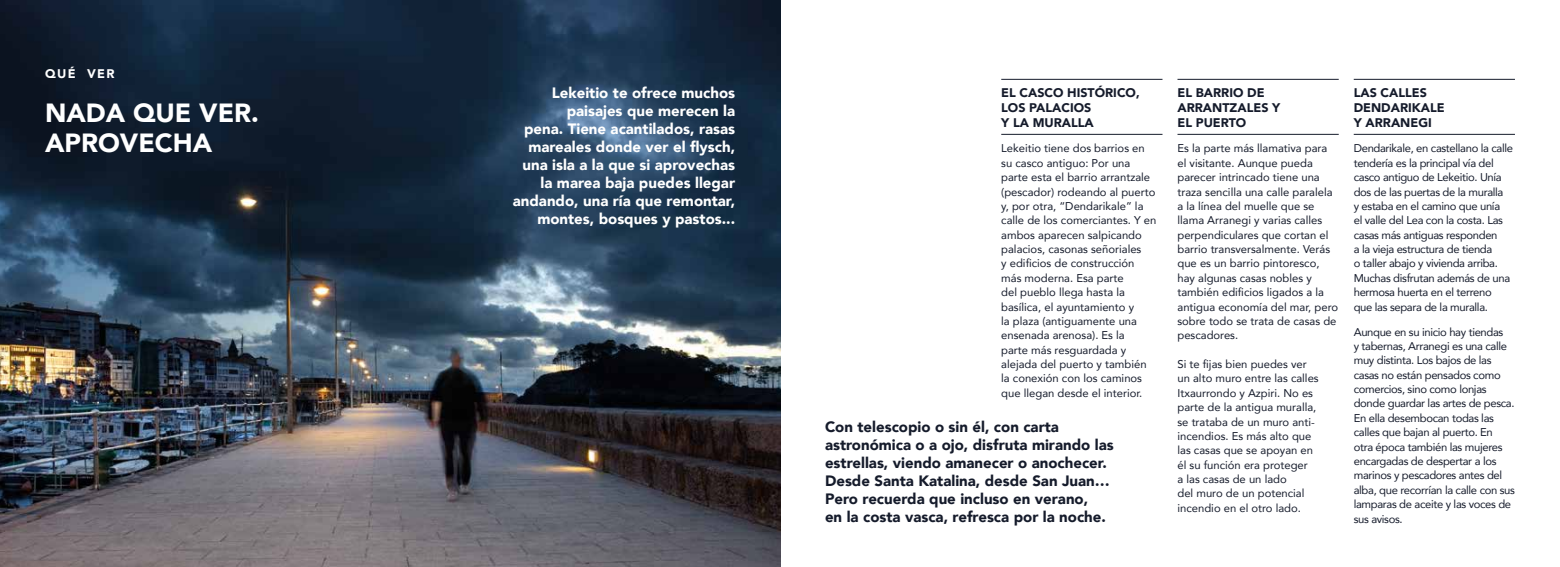
<style>
.page{position:relative;width:1560px;height:567px;background:#fff}
.page>*{position:absolute;margin:0;border:0;box-sizing:border-box;transform-origin:0 0}
.t1{font:900 26.25px/30px "Avenir";color:#fff}
.t2{font:900 15px/18px "Avenir";color:#151b2b}
.t3{font:900 15px/18px "Avenir";color:#fff;text-align:right}
.t4{font:900 12.5px/15px "Avenir";color:#151b2b}
.t5{font:900 12.5px "Avenir";letter-spacing:.11em;color:#fff}
.t6{font:11.25px/14.4px "Avenir";color:#151b2b}
.t7{font:11.25px/14.4px "Avenir";letter-spacing:-.03em;color:#151b2b}
</style>
<div class="page">
<hr style="left:1001px;top:79px;width:161px;height:1px;background:#151b2b">
<hr style="left:1001px;top:134px;width:161px;height:1px;background:#151b2b">
<hr style="left:1177px;top:79px;width:161px;height:1px;background:#151b2b">
<hr style="left:1177px;top:134px;width:161px;height:1px;background:#151b2b">
<hr style="left:1353px;top:79px;width:161px;height:1px;background:#151b2b">
<hr style="left:1353px;top:134px;width:161px;height:1px;background:#151b2b">
<img style="left:0;top:0;width:780px;height:567px">
<p class="t5" style="left:45px;top:63px;width:71px">QUÉ VER</p>
<h1 class="t1" style="left:45px;top:97px;width:215px">NADA QUE VER.<br>APROVECHA</h1>
<h2 class="t3" style="left:513px;top:83px;width:224px">Lekeitio te ofrece muchos paisajes que merecen la<br>pena. Tiene acantilados, rasas mareales donde ver el flysch, una isla a la que si aprovechas la marea baja puedes llegar andando, una ría que remontar, montes, bosques y pastos...</h2>
<p class="t4" style="left:1001px;top:85px;width:140px">EL CASCO HISTÓRICO,<br>LOS PALACIOS<br>Y LA MURALLA</p>
<p class="t6" style="left:1001px;top:141px;width:157px">Lekeitio tiene dos barrios en su casco antiguo: Por una parte esta el barrio arrantzale (pescador) rodeando al puerto y, por otra, “Dendarikale” la calle de los comerciantes. Y en ambos aparecen salpicando palacios, casonas señoriales<br>y edificios de construcción más moderna. Esa parte<br>del pueblo llega hasta la basílica, el ayuntamiento y<br>la plaza (antiguamente una ensenada arenosa). Es la<br>parte más resguardada y alejada del puerto y también la conexión con los caminos que llegan desde el interior.</p>
<h2 class="t2" style="left:825px;top:417px;width:290px">Con telescopio o sin él, con carta astronómica o a ojo, disfruta mirando las estrellas, viendo amanecer o anochecer.<br>Desde Santa Katalina, desde San Juan… Pero recuerda que incluso en verano,<br>en la costa vasca, refresca por la noche.</h2>
<p class="t4" style="left:1177px;top:85px;width:104px">EL BARRIO DE<br>ARRANTZALES Y<br>EL PUERTO</p>
<p class="t6" style="left:1177px;top:141px;width:162px">Es la parte más llamativa para el visitante. Aunque pueda parecer intrincado tiene una traza sencilla una calle paralela a la línea del muelle que se llama Arranegi y varias calles perpendiculares que cortan el barrio transversalmente. Verás que es un barrio pintoresco, hay algunas casas nobles y también edificios ligados a la antigua economía del mar, pero sobre todo se trata de casas de pescadores.</p>
<p class="t6" style="left:1177px;top:357px;width:143px">Si te fijas bien puedes ver un alto muro entre las calles<br>Itxaurrondo y Azpiri. No es parte de la antigua muralla, se trataba de un muro anti&shy;incendios. Es más alto que las casas que se apoyan en él su función era proteger<br>a las casas de un lado<br>del muro de un potencial incendio en el otro lado.</p>
<p class="t4" style="left:1353px;top:85px;width:92px">LAS CALLES<br>DENDARIKALE<br>Y ARRANEGI</p>
<p class="t7" style="left:1353px;top:141px;width:161px">Dendarikale, en castellano la calle tendería es la principal vía del casco antiguo de Lekeitio. Unía dos de las puertas de la muralla<br>y estaba en el camino que unía<br>el valle del Lea con la costa. Las casas más antiguas responden<br>a la vieja estructura de tienda<br>o taller abajo y vivienda arriba.<br>Muchas disfrutan además de una hermosa huerta en el terreno que las separa de la muralla.</p>
<p class="t7" style="left:1353px;top:324px;width:163px">Aunque en su inicio hay tiendas<br>y tabernas, Arranegi es una calle muy distinta. Los bajos de las casas no están pensados como comercios, sino como lonjas donde guardar las artes de pesca.<br>En ella desembocan todas las calles que bajan al puerto. En otra época también las mujeres encargadas de despertar a los marinos y pescadores antes del alba, que recorrían la calle con sus lamparas de aceite y las voces de sus avisos.</p>
</div>
